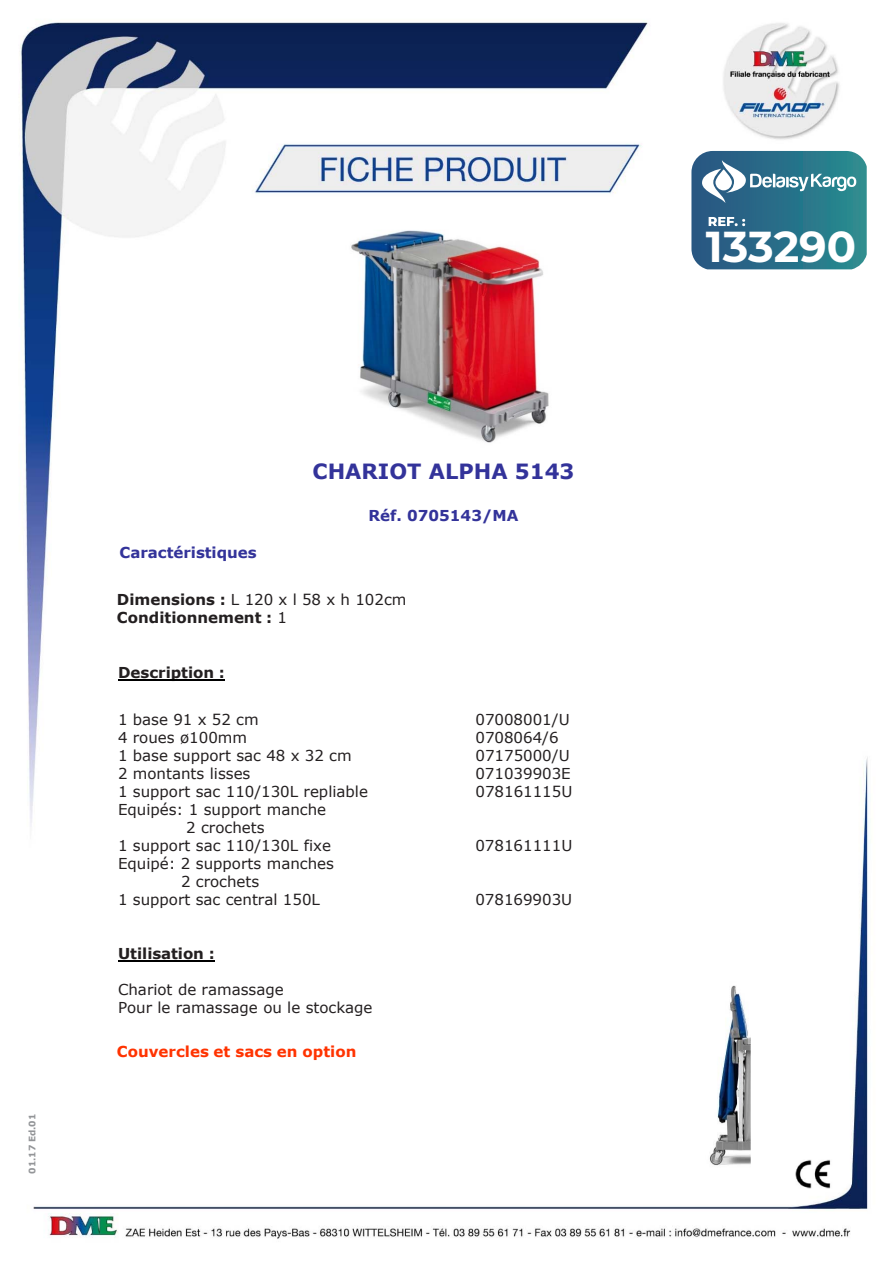
<style>
.page{position:relative;width:893px;height:1263px;background:#fff}
.page>*{position:absolute;margin:0;border:0;box-sizing:border-box;transform-origin:0 0}
.t1{font:700 43.35px "Montserrat";color:#fff}
.t2{font:700 21px "Verdana";color:#33339a}
.t3{font:15px/18px "Verdana";color:#231f20;text-align:center}
.t4{font:700 15px/18px "Verdana";color:#231f20}
.t5{font:700 15px "Verdana";color:#33339a}
.t6{font:700 15px "Verdana";color:#f30}
.t7{font:700 9px "Verdana";color:#939598}
.s1{font-weight:400}
</style>
<div class="page">
<img style="left:20px;top:22px;width:848px;height:1217px">
<img style="left:787px;top:1159px;width:53px;height:29px">
<svg style="left:106px;top:656px;width:588px;height:350px"></svg>
<hr style="left:118px;top:679px;width:107px;height:1px;background:#000">
<hr style="left:118px;top:960px;width:97px;height:1px;background:#000">
<img style="left:701px;top:978px;width:49px;height:192px">
<img style="left:343px;top:222px;width:214px;height:226px">
<svg style="left:691px;top:151px;width:176px;height:118px;background:#3e7e94"></svg>
<p class="t7" style="left:26px;top:1174px;width:62px;rotate:-90deg">01.17 Ed.01</p>
<h2 class="t2" style="left:313px;top:457px;width:263px">CHARIOT ALPHA 5143</h2>
<p class="t5" style="left:119px;top:542px;width:139px">Caractéristiques</p>
<p class="t5" style="left:368px;top:505px;width:151px">Réf. 0705143/MA</p>
<p class="t4" style="left:117px;top:590px;width:291px">Dimensions : <span class="s1">L 120 x l 58 x h 102cm<br></span>Conditionnement : <span class="s1">1</span></p>
<p class="t4" style="left:118px;top:663px;width:108px">Description :</p>
<p class="t3" style="left:118px;top:710px;width:142px">1 base 91 x 52 cm</p>
<p class="t3" style="left:475px;top:710px;width:96px">07008001/U</p>
<p class="t3" style="left:118px;top:728px;width:131px">4 roues ø100mm</p>
<p class="t3" style="left:475px;top:728px;width:85px">0708064/6</p>
<p class="t3" style="left:118px;top:746px;width:235px">1 base support sac 48 x 32 cm</p>
<p class="t3" style="left:475px;top:746px;width:96px">07175000/U</p>
<p class="t3" style="left:118px;top:764px;width:134px">2 montants lisses</p>
<p class="t3" style="left:475px;top:764px;width:97px">071039903E</p>
<p class="t3" style="left:118px;top:782px;width:251px">1 support sac 110/130L repliable</p>
<p class="t3" style="left:475px;top:782px;width:98px">078161115U</p>
<p class="t3" style="left:118px;top:800px;width:214px">Equipés: 1 support manche<br>2 crochets<br>1 support sac 110/130L fixe</p>
<p class="t3" style="left:475px;top:836px;width:98px">078161111U</p>
<p class="t3" style="left:118px;top:854px;width:218px">Equipé: 2 supports manches</p>
<p class="t3" style="left:181px;top:872px;width:80px">2 crochets</p>
<p class="t3" style="left:118px;top:890px;width:203px">1 support sac central 150L</p>
<p class="t3" style="left:475px;top:890px;width:98px">078169903U</p>
<p class="t4" style="left:118px;top:944px;width:98px">Utilisation :</p>
<p class="t3" style="left:118px;top:980px;width:256px;text-align:left">Chariot de ramassage<br>Pour le ramassage ou le stockage</p>
<p class="t6" style="left:117px;top:1041px;width:241px">Couvercles et sacs en option</p>
<p class="t1" style="left:706px;top:215px;width:152px">133290</p>
</div>
